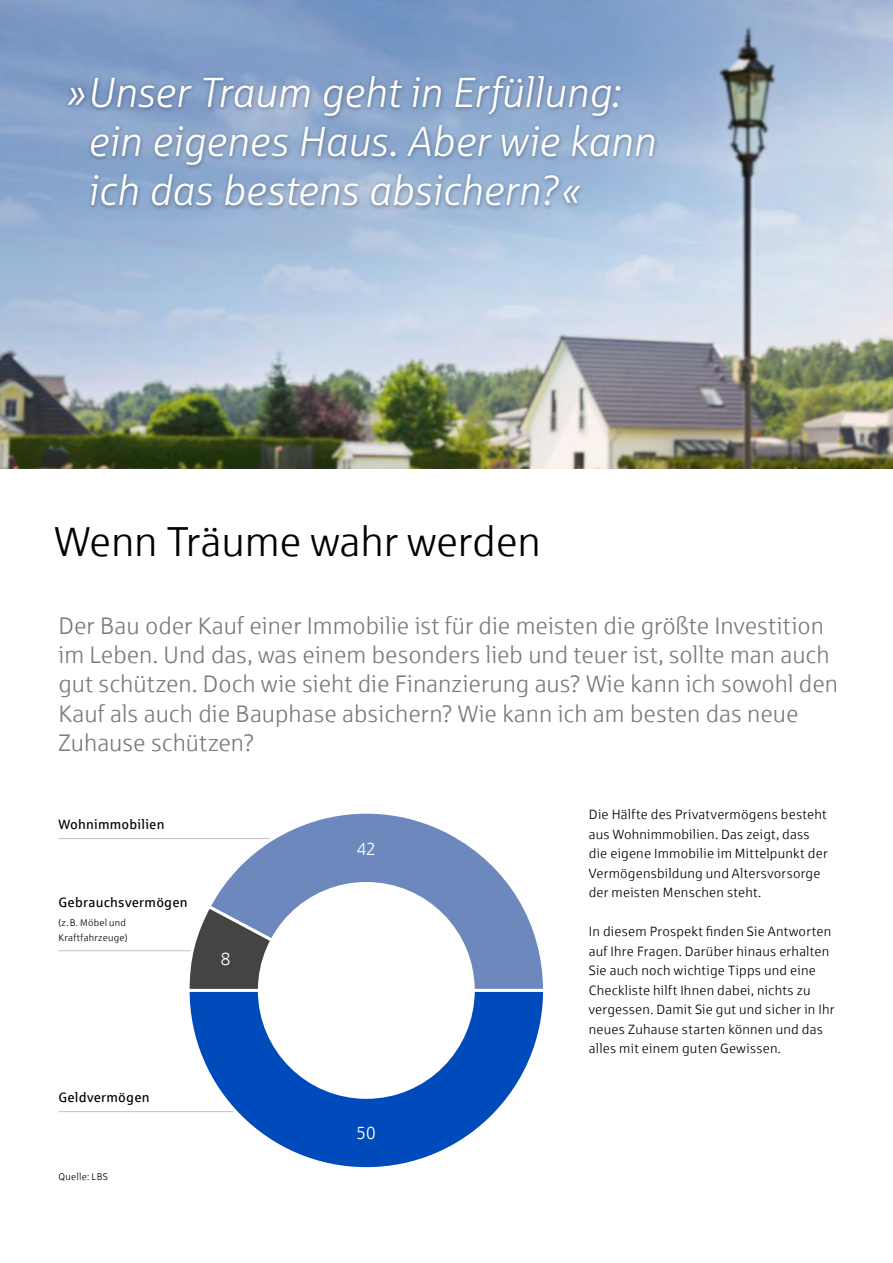
<style>
.page{position:relative;width:893px;height:1263px;background:#fff}
.page>*{position:absolute;margin:0;border:0;box-sizing:border-box;transform-origin:0 0}
.t1{font:italic 42px/48.8px "Sparkasse Lt";letter-spacing:-.01em;color:#fff}
.t2{font:42px "Sparkasse Lt";letter-spacing:-.005em;color:#000}
.t3{font:24px/29.2px "Sparkasse Lt";color:#7d7b76}
.t4{font:17.55px "Sparkasse Lt";color:#fff}
.t5{font:13.5px/19.5px "Sparkasse Lt";letter-spacing:.015em;color:#000}
.t6{font:13.5px "Sparkasse Rg";letter-spacing:.015em;color:#000}
.t7{font:9.75px/14.7px "Sparkasse Lt";letter-spacing:.025em;color:#000}
</style>
<div class="page">
<img style="left:0;top:0;width:893px;height:468px">
<hr style="left:58px;top:950px;width:152px;height:1px;background:#c3c2c1">
<hr style="left:58px;top:838px;width:276px;height:1px;background:#c3c2c1">
<hr style="left:58px;top:1111px;width:218px;height:1px;background:#c3c2c1">
<svg style="left:213px;top:813px;width:330px;height:174px"></svg>
<svg style="left:185px;top:903px;width:117px;height:84px"></svg>
<svg style="left:189px;top:987px;width:354px;height:181px"></svg>
<div style="left:258px;top:882px;width:217px;height:217px;background:#fff;border-radius:50%"></div>
<div style="left:64px;top:72px;width:595px;height:139px;background:#000;opacity:.35"></div>
<h1 class="t1" style="left:87px;top:68px;width:570px;text-indent:-21px">»Unser Traum geht in Erfüllung: ein eigenes Haus. Aber wie kann ich das bestens absichern?«</h1>
<h1 class="t2" style="left:55px;top:516px;width:487px">Wenn Träume wahr werden</h1>
<p class="t3" style="left:58px;top:610px;width:781px">Der Bau oder Kauf einer Immobilie ist für die meisten die größte Investition im Leben. Und das, was einem besonders lieb und teuer ist, sollte man auch gut schützen. Doch wie sieht die Finanzierung aus? Wie kann ich sowohl den Kauf als auch die Bauphase absichern? Wie kann ich am besten das neue Zuhause schützen?</p>
<p class="t6" style="left:58px;top:816px;width:108px">Wohnimmobilien</p>
<p class="t6" style="left:58px;top:894px;width:131px">Gebrauchsvermögen</p>
<p class="t7" style="left:58px;top:915px;width:70px">(z.B. Möbel und<br>Kraftfahrzeuge)</p>
<p class="t4" style="left:221px;top:948px;width:11px">8</p>
<p class="t6" style="left:58px;top:1089px;width:93px">Geldvermögen</p>
<p class="t7" style="left:58px;top:1169px;width:51px">Quelle: LBS</p>
<p class="t4" style="left:357px;top:838px;width:20px">42</p>
<p class="t4" style="left:357px;top:1123px;width:21px">50</p>
<p class="t5" style="left:589px;top:804px;width:240px">Die Hälfte des Privatvermögens besteht aus Wohnimmobilien. Das zeigt, dass die eigene Immobilie im Mittelpunkt der Vermögensbildung und Altersvorsorge der meisten Menschen steht.</p>
<p class="t5" style="left:589px;top:921px;width:247px">In diesem Prospekt finden Sie Antworten auf Ihre Fragen. Darüber hinaus erhalten Sie auch noch wichtige Tipps und eine Checkliste hilft Ihnen dabei, nichts zu vergessen. Damit Sie gut und sicher in Ihr neues Zuhause starten können und das alles mit einem guten Gewissen.</p>
</div>
